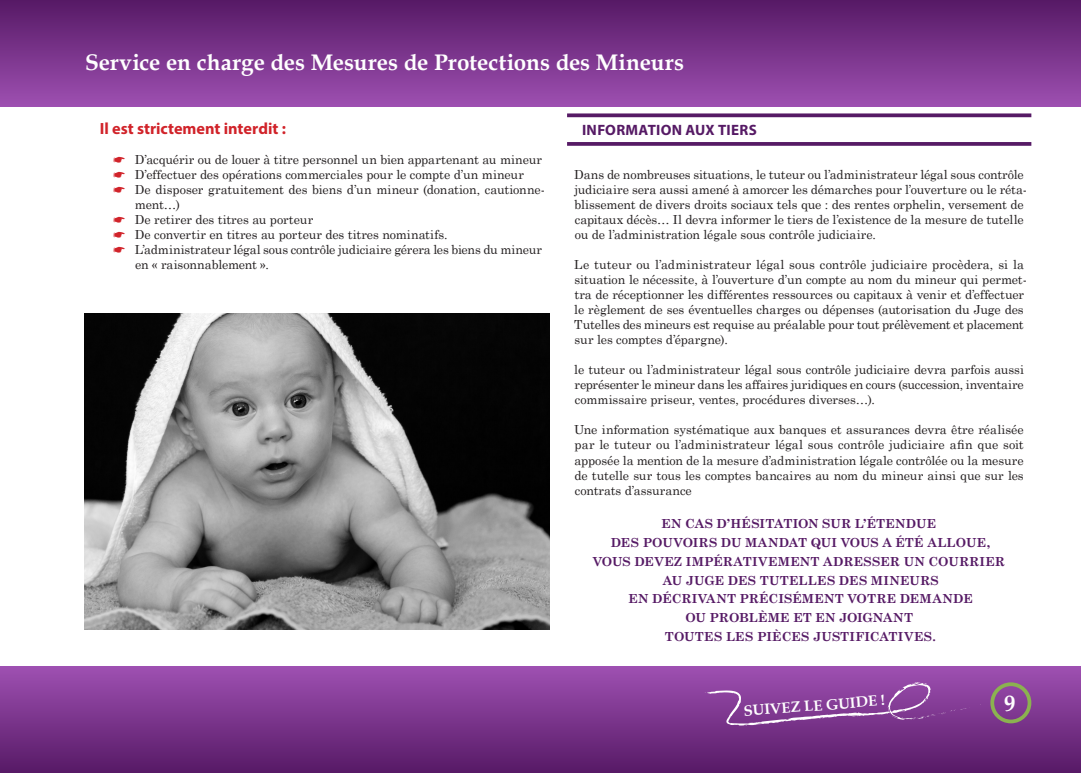
<style>
.page{position:relative;width:1081px;height:773px;background:#fff}
.page>*{position:absolute;margin:0;border:0;box-sizing:border-box;transform-origin:0 0}
.t1{font:700 22.5px "Book Antiqua";letter-spacing:.005em;color:#fff}
.t2{font:700 16.25px "Myriad Pro";color:#d1232a}
.t3{font:700 15px "Myriad Pro";letter-spacing:.02em;color:#561a65}
.t4{font:700 14.88px "Book Antiqua";color:#fff}
.t5{font:12.5px/15px "Century Schoolbook";letter-spacing:-.005em;color:#231f20}
.t6{font:700 12.5px/18.8px "Century Schoolbook";letter-spacing:.01em;color:#561a65;text-align:center}
</style>
<div class="page">
<svg style="left:567px;top:113px;width:464px;height:4px;background:#693476"></svg>
<svg style="left:567px;top:142px;width:464px;height:4px;background:#5f276e"></svg>
<img style="left:85px;top:313px;width:464px;height:316px">
<div style="left:0;top:666px;width:1081px;height:106px;background:linear-gradient(to bottom,#9f51b2,#581b67)"></div>
<div style="left:0;top:0;width:1081px;height:106px;background:linear-gradient(to bottom,#561965,#9d4fb0)"></div>
<div style="left:990px;top:682px;width:41px;height:41px;border:4px solid #8bb250;border-radius:50%"></div>
<svg style="left:704px;top:682px;width:266px;height:43px;background:#8d499e"></svg>
<h1 class="t1" style="left:85px;top:47px;width:600px">Service en charge des Mesures de Protections des Mineurs</h1>
<h2 class="t2" style="left:100px;top:118px;width:188px">Il est strictement interdit :</h2>
<p class="t5" style="left:135px;top:151px;width:412px">D’acquérir ou de louer à titre personnel un bien appartenant au mineur D’effectuer des opérations commerciales pour le compte d’un mineur<br>De disposer gratuitement des biens d’un mineur (donation, cautionne&shy;ment…)<br>De retirer des titres au porteur<br>De convertir en titres au porteur des titres nominatifs.<br>L’administrateur légal sous contrôle judiciaire gérera les biens du mineur en « raisonnablement ».</p>
<p class="t3" style="left:582px;top:120px;width:176px">INFORMATION AUX TIERS</p>
<p class="t5" style="left:574px;top:166px;width:454px">Dans de nombreuses situations, le tuteur ou l’administrateur légal sous contrôle judiciaire sera aussi amené à amorcer les démarches pour l’ouverture ou le réta&shy;blissement de divers droits sociaux tels que : des rentes orphelin, versement de capitaux décès… Il devra informer le tiers de l’existence de la mesure de tutelle ou de l’administration légale sous contrôle judiciaire.</p>
<p class="t5" style="left:574px;top:256px;width:454px">Le tuteur ou l’administrateur légal sous contrôle judiciaire procèdera, si la situation le nécessite, à l’ouverture d’un compte au nom du mineur qui permet&shy;tra de réceptionner les différentes ressources ou capitaux à venir et d’effectuer le règlement de ses éventuelles charges ou dépenses (autorisation du Juge des Tutelles des mineurs est requise au préalable pour tout prélèvement et placement sur les comptes d’épargne).</p>
<p class="t5" style="left:574px;top:361px;width:451px;text-align:justify">le tuteur ou l’administrateur légal sous contrôle judiciaire devra parfois aussi représenter le mineur dans les affaires juridiques en cours (succession, inventaire commissaire priseur, ventes, procédures diverses…).</p>
<p class="t5" style="left:574px;top:421px;width:451px;text-align:justify">Une information systématique aux banques et assurances devra être réalisée par le tuteur ou l’administrateur légal sous contrôle judiciaire afin que soit apposée la mention de la mesure d’administration légale contrôlée ou la mesure de tutelle sur tous les comptes bancaires au nom du mineur ainsi que sur les contrats d’assurance</p>
<p class="t6" style="left:593px;top:513px;width:414px">EN CAS D’HÉSITATION SUR L’ÉTENDUE<br>DES POUVOIRS DU MANDAT QUI VOUS A ÉTÉ ALLOUE, VOUS DEVEZ IMPÉRATIVEMENT ADRESSER UN COURRIER AU JUGE DES TUTELLES DES MINEURS<br>EN DÉCRIVANT PRÉCISÉMENT VOTRE DEMANDE<br>OU PROBLÈME ET EN JOIGNANT<br>TOUTES LES PIÈCES JUSTIFICATIVES.</p>
<p class="t4" style="left:743px;top:700px;width:143px;rotate:-4deg">SUIVEZ LE GUIDE !</p>
<h1 class="t1" style="left:1004px;top:688px;width:13px">9</h1>
</div>
